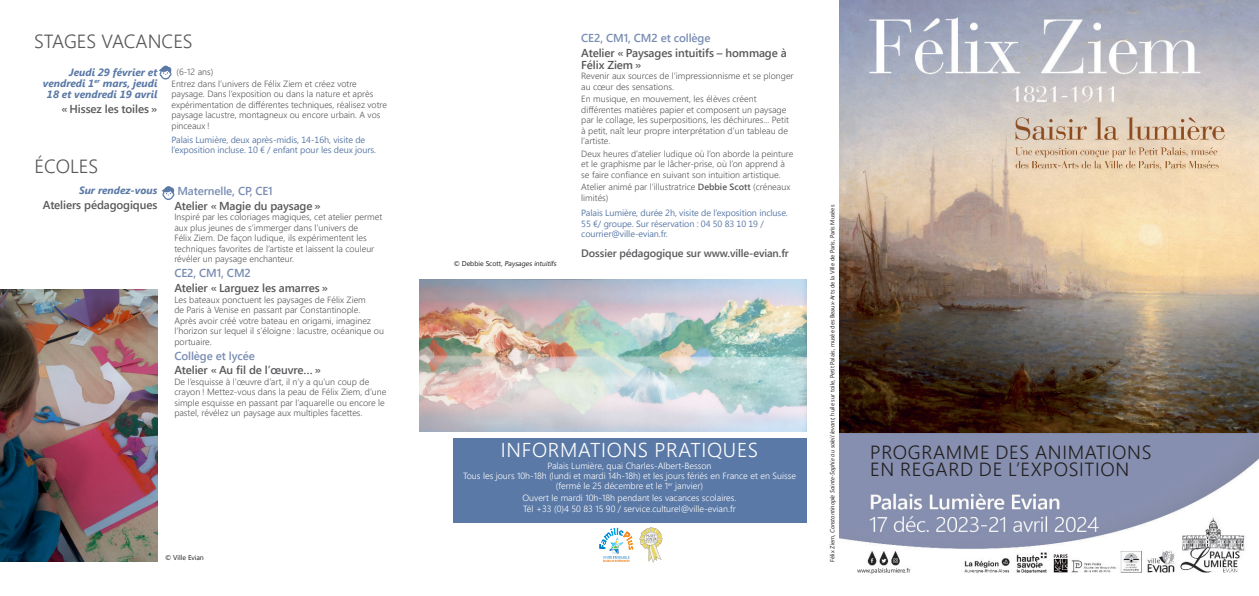
<style>
.page{position:relative;width:1259px;height:596px;background:#fff}
.page>*{position:absolute;margin:0;border:0;box-sizing:border-box;transform-origin:0 0}
.t1{font:300 20px "Segoe UI";letter-spacing:.035em;color:#fff}
.t2{font:300 19px/17px "Segoe UI";letter-spacing:.035em;color:#231f20}
.t3{font:300 19px "Segoe UI";color:#57585a}
.t4{font:600 11.5px/12px "Segoe UI";letter-spacing:-.01em;color:#57585a}
.t5{font:600 11.5px "Segoe UI";letter-spacing:-.01em;color:#788cb3}
.t6{font:600 10.8px "Segoe UI";letter-spacing:-.01em;color:#57585a}
.t7{font:italic 700 10.5px/11px "Segoe UI";color:#5a79a6;text-align:right}
.t8{font:300 9px/10.5px "Segoe UI";color:#57585a}
.t9{font:300 9px/10px "Segoe UI";color:#fff;text-align:center}
.t10{font:9px/10px "Segoe UI";letter-spacing:-.01em;color:#5a79a6}
.t11{font:7px "Segoe UI";letter-spacing:-.01em;color:#231f20}
.t12{font:6px "Segoe UI";letter-spacing:-.005em;color:#231f20}
.s1{font-weight:600}
.s2{font-style:italic}
</style>
<div class="page">
<img style="left:839px;top:0;width:420px;height:574px">
<svg style="left:159px;top:66px;width:13px;height:13px"></svg>
<svg style="left:599px;top:527px;width:34px;height:34px"></svg>
<svg style="left:639px;top:527px;width:23px;height:35px"></svg>
<div style="left:453px;top:438px;width:353px;height:84px;background:#5a79a6"></div>
<svg style="left:162px;top:186px;width:12px;height:14px"></svg>
<img style="left:420px;top:279px;width:386px;height:152px">
<img style="left:0;top:289px;width:157px;height:272px">
<p class="t5" style="left:581px;top:28px;width:131px">CE2, CM1, CM2 et collège</p>
<p class="t4" style="left:581px;top:46px;width:207px">Atelier « Paysages intuitifs – hommage à<br>Félix Ziem »</p>
<p class="t8" style="left:581px;top:72px;width:214px">Revenir aux sources de l’impressionnisme et se plonger au cœur des sensations.</p>
<p class="t8" style="left:581px;top:93px;width:209px">En musique, en mouvement, les élèves créent différentes matières papier et composent un paysage par le collage, les superpositions, les déchirures... Petit à petit, naît leur propre interprétation d’un tableau de l’artiste.</p>
<p class="t8" style="left:581px;top:148px;width:214px">Deux heures d’atelier ludique où l’on aborde la peinture et le graphisme par le lâcher-prise, où l’on apprend à se faire confiance en suivant son intuition artistique.</p>
<p class="t8" style="left:581px;top:181px;width:210px">Atelier animé par l’illustratrice <span class="s1">Debbie Scott</span> (créneaux limités)</p>
<p class="t10" style="left:581px;top:209px;width:208px">Palais Lumière, durée 2h, visite de l’exposition incluse.<br>55 €/ groupe. Sur réservation : 04 50 83 10 19 / courrier@ville-evian.fr.</p>
<p class="t6" style="left:581px;top:244px;width:209px">Dossier pédagogique sur www.ville-evian.fr</p>
<h2 class="t3" style="left:34px;top:27px;width:160px">STAGES VACANCES</h2>
<p class="t7" style="left:43px;top:68px;width:116px">Jeudi 29 février et vendredi 1<sup>er</sup> mars, jeudi<br>18 et vendredi 19 avril</p>
<p class="t4" style="left:61px;top:103px;width:97px">« Hissez les toiles »</p>
<p class="t8" style="left:171px;top:67px;width:187px;line-height:11.9px;text-indent:5px">(6-12 ans)<br>Entrez dans l’univers de Félix Ziem et créez votre</p>
<p class="t8" style="left:171px;top:90px;width:217px">paysage. Dans l’exposition ou dans la nature et après expérimentation de différentes techniques, réalisez votre paysage lacustre, montagneux ou encore urbain. A vos pinceaux !</p>
<p class="t10" style="left:171px;top:136px;width:206px">Palais Lumière, deux après-midis, 14-16h, visite de l’exposition incluse. 10 € / enfant pour les deux jours.</p>
<h2 class="t3" style="left:34px;top:159px;width:65px">ÉCOLES</h2>
<p class="t5" style="left:177px;top:181px;width:97px">Maternelle, CP, CE1</p>
<p class="t4" style="left:174px;top:199px;width:148px">Atelier « Magie du paysage »</p>
<p class="t8" style="left:174px;top:211px;width:209px">Inspiré par les coloriages magiques, cet atelier permet aux plus jeunes de s’immerger dans l’univers de<br>Félix Ziem. De façon ludique, ils expérimentent les techniques favorites de l’artiste et laissent la couleur révéler un paysage enchanteur.</p>
<p class="t5" style="left:174px;top:264px;width:78px">CE2, CM1, CM2</p>
<p class="t4" style="left:174px;top:282px;width:155px">Atelier « Larguez les amarres »</p>
<p class="t8" style="left:174px;top:293px;width:211px">Les bateaux ponctuent les paysages de Félix Ziem<br>de Paris à Venise en passant par Constantinople.<br>Après avoir créé votre bateau en origami, imaginez l’horizon sur lequel il s’éloigne : lacustre, océanique ou portuaire.</p>
<p class="t5" style="left:174px;top:346px;width:82px">Collège et lycée</p>
<p class="t4" style="left:174px;top:364px;width:148px">Atelier « Au fil de l’œuvre… »</p>
<p class="t8" style="left:174px;top:376px;width:214px">De l’esquisse à l’œuvre d’art, il n’y a qu’un coup de crayon ! Mettez-vous dans la peau de Félix Ziem, d’une simple esquisse en passant par l’aquarelle ou encore le pastel, révélez un paysage aux multiples facettes.</p>
<p class="t7" style="left:79px;top:186px;width:80px">Sur rendez-vous</p>
<p class="t4" style="left:43px;top:199px;width:116px">Ateliers pédagogiques</p>
<p class="t12" style="left:830px;top:561px;width:358px;rotate:-90deg">Félix Ziem, <span class="s2">Constantinople Sainte-Sophie au soleil levant</span>, huile sur toile, Petit Palais, musée des Beaux-Arts de la Ville de Paris, Paris Musées</p>
<p class="t11" style="left:454px;top:260px;width:105px">© Debbie Scott, Paysages intuitifs</p>
<h1 class="t1" style="left:501px;top:434px;width:259px">INFORMATIONS PRATIQUES</h1>
<p class="t9" style="left:463px;top:460px;width:334px">Palais Lumière, quai Charles-Albert-Besson<br>Tous les jours 10h-18h (lundi et mardi 14h-18h) et les jours fériés en France et en Suisse (fermé le 25 décembre et le 1<sup>er</sup> janvier)</p>
<p class="t9" style="left:522px;top:491px;width:216px;line-height:11.4px;text-align:left">Ouvert le mardi 10h-18h pendant les vacances scolaires.<br>Tél +33 (0)4 50 83 15 90 / service.culturel@ville-evian.fr</p>
<p class="t11" style="left:165px;top:554px;width:40px">© Ville Evian</p>
<h2 class="t2" style="left:870px;top:443px;width:283px">PROGRAMME DES ANIMATIONS<br>EN REGARD DE L’EXPOSITION</h2>
</div>
